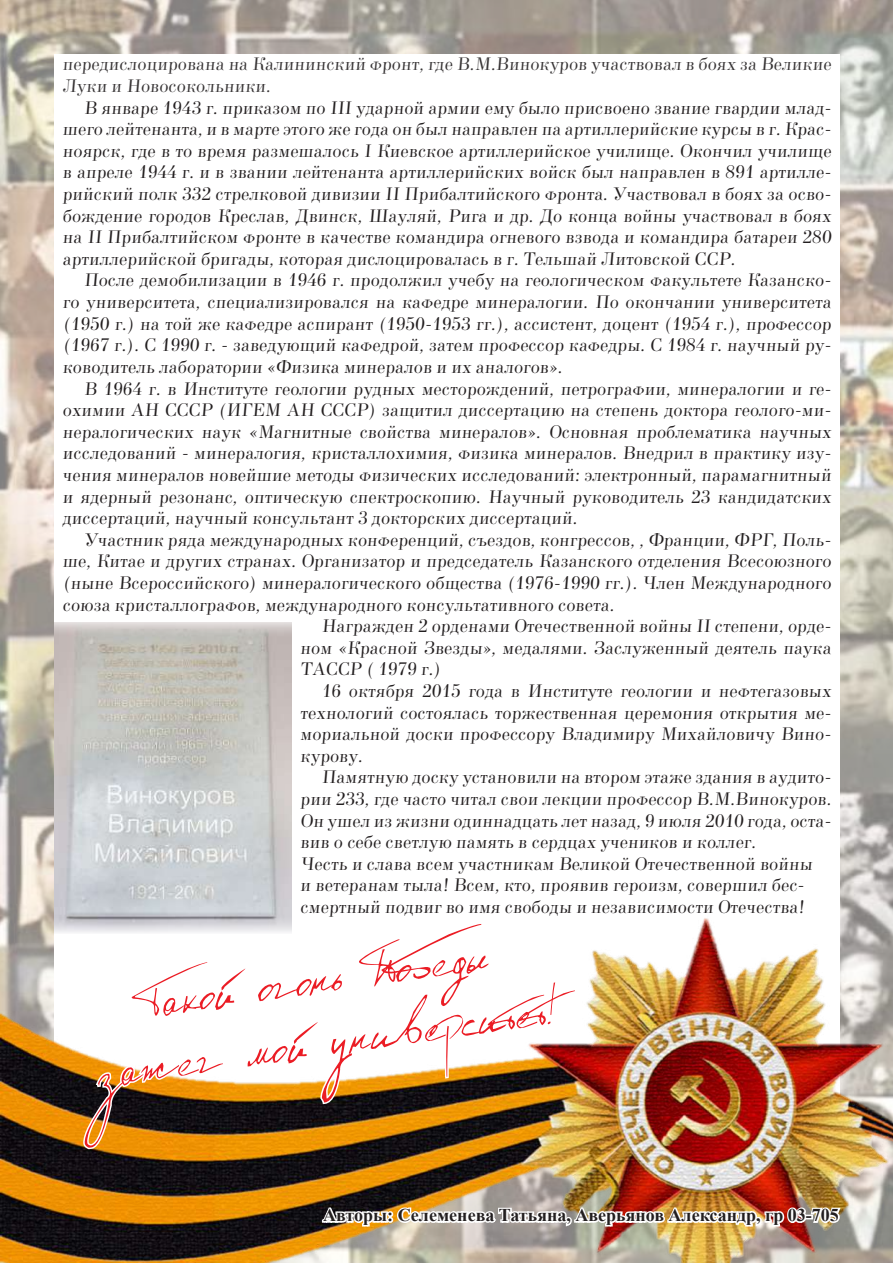
<style>
.page{position:relative;width:893px;height:1263px;background:#fff}
.page>*{position:absolute;margin:0;border:0;box-sizing:border-box;transform-origin:0 0}
.t1{font:52.5px/63px "Shlapak Script";color:#eb1c24;text-align:center}
.t2{font:18px/21.6px "New Standard TT";color:#231f20;text-align:justify}
.t3{font:18px/21.6px "New Standard TT";color:#373435}
.t4{font:700 18px "Times New Roman";color:#231f20}
</style>
<div class="page">
<img style="left:0;top:0;width:893px;height:874px">
<div style="left:54px;top:54px;width:786px;height:1052px;background:#fff"></div>
<img style="left:54px;top:623px;width:238px;height:251px">
<img style="left:0;top:874px;width:893px;height:389px">
<svg style="left:84px;top:875px;width:494px;height:276px"></svg>
<img style="left:320px;top:1199px;width:523px;height:61px">
<p class="t3" style="left:63px;top:54px;width:772px">передислоцирована на Калининский фронт, где В.М.Винокуров участвовал в боях за Великие<br>Луки и Новосокольники.</p>
<p class="t2" style="left:63px;top:97px;width:772px;text-indent:21px">В январе 1943 г. приказом по III ударной армии ему было присвоено звание гвардии млад&shy;шего лейтенанта, и в марте этого же года он был направлен па артиллерийские курсы в г. Крас&shy;ноярск, где в то время размешалось I Киевское артиллерийское училище. Окончил училище в апреле 1944 г. и в звании лейтенанта артиллерийских войск был направлен в 891 артилле&shy;рийский полк 332 стрелковой дивизии II Прибалтийского фронта. Участвовал в боях за осво&shy;бождение городов Креслав, Двинск, Шауляй, Рига и др. До конца войны участвовал в боях на II Прибалтийском фронте в качестве командира огневого взвода и командира батареи 280 артиллерийской бригады, которая дислоцировалась в г. Тельшай Литовской ССР.</p>
<p class="t2" style="left:63px;top:270px;width:772px;text-indent:21px">После демобилизации в 1946 г. продолжил учебу на геологическом факультете Казанско&shy;го университета, специализировался на кафедре минералогии. По окончании университета (1950 г.) на той же кафедре аспирант (1950-1953 гг.), ассистент, доцент (1954 г.), профессор (1967 г.). С 1990 г. - заведующий кафедрой, затем профессор кафедры. С 1984 г. научный ру&shy;ководитель лаборатории «Физика минералов и их аналогов».</p>
<p class="t2" style="left:63px;top:378px;width:772px;text-indent:21px">В 1964 г. в Институте геологии рудных месторождений, петрографии, минералогии и ге&shy;охимии АН СССР (ИГЕМ АН СССР) защитил диссертацию на степень доктора геолого-ми&shy;нералогических наук «Магнитные свойства минералов». Основная проблематика научных исследований - минералогия, кристаллохимия, физика минералов. Внедрил в практику изу&shy;чения минералов новейшие методы физических исследований: электронный, парамагнитный и ядерный резонанс, оптическую спектроскопию. Научный руководитель 23 кандидатских диссертаций, научный консультант 3 докторских диссертаций.</p>
<p class="t2" style="left:84px;top:529px;width:751px">Участник ряда международных конференций, съездов, конгрессов, , Франции, ФРГ, Поль-</p>
<p class="t2" style="left:63px;top:550px;width:772px">ше, Китае и других странах. Организатор и председатель Казанского отделения Всесоюзного</p>
<p class="t2" style="left:63px;top:572px;width:772px">(ныне Всероссийского) минералогического общества (1976-1990 гг.). Член Международного</p>
<p class="t2" style="left:63px;top:594px;width:555px">союза кристаллографов, международного консультативного совета.</p>
<p class="t2" style="left:322px;top:615px;width:513px">Награжден 2 орденами Отечественной войны II степени, орде-</p>
<p class="t2" style="left:300px;top:637px;width:534px">ном «Красной Звезды», медалями. Заслуженный деятель паука</p>
<p class="t2" style="left:300px;top:658px;width:144px">ТАССР ( 1979 г.)</p>
<p class="t2" style="left:322px;top:680px;width:513px">16 октября 2015 года в Институте геологии и нефтегазовых</p>
<p class="t2" style="left:300px;top:702px;width:534px">технологий состоялась торжественная церемония открытия ме-</p>
<p class="t2" style="left:300px;top:723px;width:534px">мориальной доски профессору Владимиру Михайловичу Вино-</p>
<p class="t2" style="left:300px;top:745px;width:66px">курову.</p>
<p class="t2" style="left:322px;top:766px;width:513px">Памятную доску установили на втором этаже здания в аудито-</p>
<p class="t2" style="left:300px;top:788px;width:534px">рии 233, где часто читал свои лекции профессор В.М.Винокуров.</p>
<p class="t2" style="left:300px;top:810px;width:534px">Он ушел из жизни одиннадцать лет назад, 9 июля 2010 года, оста-</p>
<p class="t2" style="left:300px;top:831px;width:459px">вив о себе светлую память в сердцах учеников и коллег.</p>
<p class="t2" style="left:300px;top:853px;width:516px">Честь и слава всем участникам Великой Отечественной войны</p>
<p class="t2" style="left:300px;top:874px;width:507px">и ветеранам тыла! Всем, кто, проявив героизм, совершил бес-</p>
<p class="t2" style="left:300px;top:896px;width:508px">смертный подвиг во имя свободы и независимости Отечества!</p>
<h1 class="t1" style="left:83px;top:976px;width:464px;rotate:-8deg">Такой огонь Победы зажег мой университет!</h1>
<p class="t4" style="left:323px;top:1202px;width:517px">Авторы: Селеменева Татьяна, Аверьянов Александр, гр 03-705</p>
</div>
